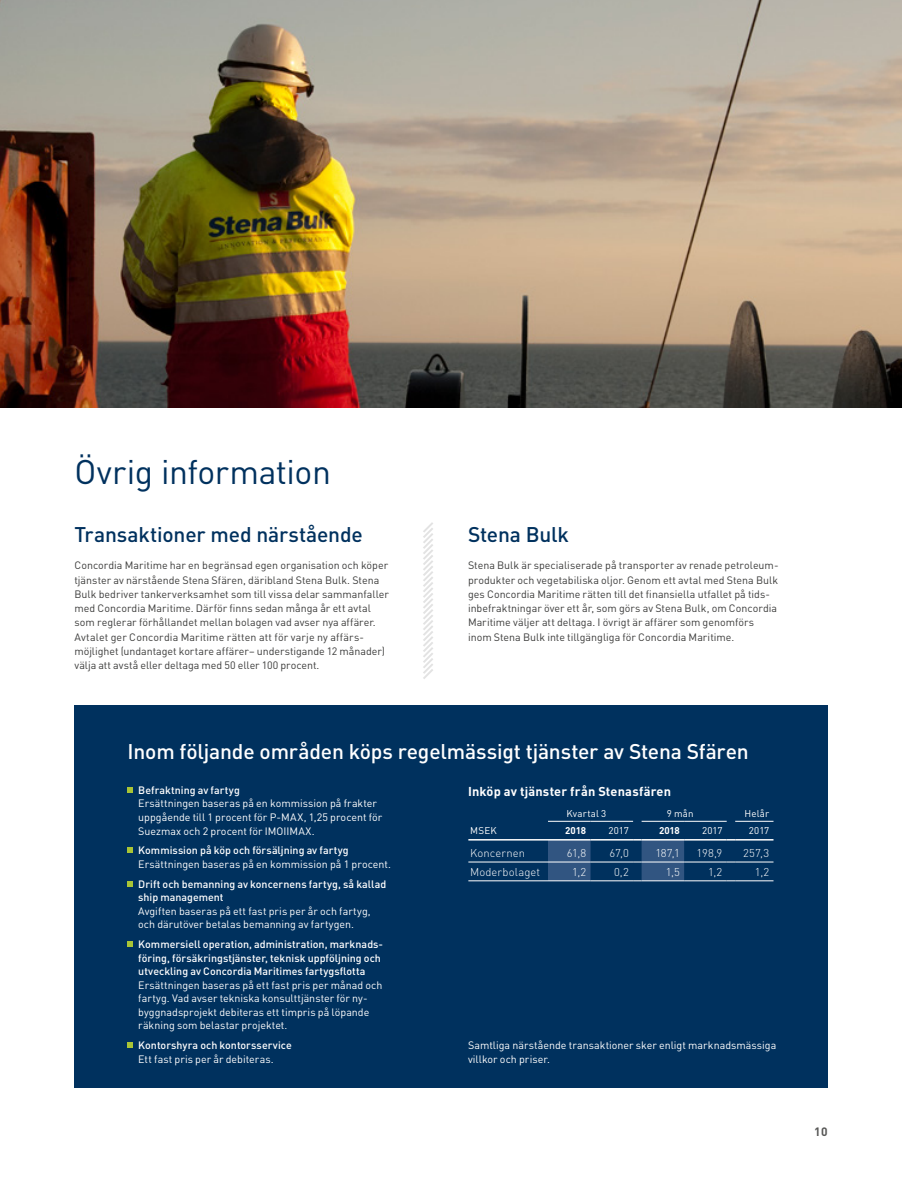
<style>
.page{position:relative;width:902px;height:1191px;background:#fff}
.page>*{position:absolute;margin:0;border:0;box-sizing:border-box;transform-origin:0 0}
.t1{font:33.75px "DINOT";letter-spacing:-.015em;color:#00315e}
.t2{font:500 21px "DINOT";letter-spacing:-.01em;color:#fff}
.t3{font:500 21px "DINOT";letter-spacing:-.01em;color:#00315e}
.t4{font:700 12.75px "DINOT";letter-spacing:.015em;color:#fff}
.t5{font:700 12px "DINOT";color:#575756}
.t6{font:300 11.25px "DINOT";letter-spacing:.01em;color:#fff}
.t7{font:10.65px/14.2px "DINOT";color:#3c3c3b}
.t8{font:10.65px/13.5px "DINOT";color:#fff}
.t9{font:500 10.65px/13.5px "DINOT";color:#fff}
.t10{font:9.75px "DINOT";letter-spacing:.015em;color:#fff}
.t11{font:700 9.75px "DINOT";letter-spacing:-.01em;color:#fff}
</style>
<div class="page">
<img style="left:0;top:0;width:901px;height:407px">
<div style="left:74px;top:705px;width:753px;height:382px;background:#00315e"></div>
<svg style="left:128px;top:787px;width:5px;height:5px"></svg>
<svg style="left:128px;top:847px;width:5px;height:6px"></svg>
<svg style="left:128px;top:881px;width:5px;height:5px"></svg>
<svg style="left:128px;top:941px;width:5px;height:5px"></svg>
<svg style="left:128px;top:1042px;width:5px;height:5px"></svg>
<svg style="left:423px;top:522px;width:10px;height:157px"></svg>
<hr style="left:468px;top:839px;width:80px;height:1px;background:#fff">
<hr style="left:684px;top:839px;width:42px;height:1px;background:#fff">
<hr style="left:735px;top:839px;width:38px;height:1px;background:#fff">
<hr style="left:468px;top:861px;width:80px;height:1px;background:#fff">
<hr style="left:684px;top:861px;width:42px;height:1px;background:#fff">
<hr style="left:735px;top:861px;width:38px;height:1px;background:#fff">
<hr style="left:468px;top:880px;width:80px;height:1px;background:#fff">
<svg style="left:548px;top:839px;width:136px;height:42px"></svg>
<hr style="left:641px;top:880px;width:43px;height:1px;background:#fff">
<hr style="left:684px;top:880px;width:42px;height:1px;background:#fff">
<hr style="left:735px;top:880px;width:38px;height:1px;background:#fff">
<hr style="left:548px;top:821px;width:42px;height:1px;background:#fff">
<hr style="left:590px;top:821px;width:43px;height:1px;background:#fff">
<hr style="left:641px;top:821px;width:43px;height:1px;background:#fff">
<hr style="left:684px;top:821px;width:42px;height:1px;background:#fff">
<hr style="left:735px;top:821px;width:38px;height:1px;background:#fff">
<h1 class="t1" style="left:74px;top:449px;width:258px">Övrig information</h1>
<h2 class="t3" style="left:74px;top:520px;width:290px">Transaktioner med närstående</h2>
<p class="t7" style="left:74px;top:558px;width:316px">Concordia Maritime har en begränsad egen organisation och köper tjänster av närstående Stena Sfären, däribland Stena Bulk. Stena Bulk bedriver tankerverksamhet som till vissa delar sammanfaller med Concordia Maritime. Därför finns sedan många år ett avtal som reglerar förhållandet mellan bolagen vad avser nya affärer.<br>Avtalet ger Concordia Maritime rätten att för varje ny affärs&shy;möjlighet (undantaget kortare affärer– understigande 12 månader) välja att avstå eller deltaga med 50 eller 100 procent.</p>
<h2 class="t3" style="left:468px;top:520px;width:102px">Stena Bulk</h2>
<p class="t7" style="left:468px;top:558px;width:312px">Stena Bulk är specialiserade på transporter av renade petroleum&shy;produkter och vegetabiliska oljor. Genom ett avtal med Stena Bulk ges Concordia Maritime rätten till det finansiella utfallet på tids&shy;inbefraktningar över ett år, som görs av Stena Bulk, om Concordia Maritime väljer att deltaga. I övrigt är affärer som genomförs inom Stena Bulk inte tillgängliga för Concordia Maritime.</p>
<h2 class="t2" style="left:128px;top:737px;width:622px">Inom följande områden köps regelmässigt tjänster av Stena Sfären</h2>
<p class="t9" style="left:138px;top:783px;width:103px">Befraktning av fartyg</p>
<p class="t8" style="left:138px;top:796px;width:245px">Ersättningen baseras på en kommission på frakter uppgående till 1 procent för P-MAX, 1,25 procent för<br>Suezmax och 2 procent för IMOIIMAX.</p>
<p class="t9" style="left:138px;top:843px;width:212px">Kommission på köp och försäljning av fartyg</p>
<p class="t8" style="left:138px;top:857px;width:254px">Ersättningen baseras på en kommission på 1 procent.</p>
<p class="t9" style="left:138px;top:876px;width:249px">Drift och bemanning av koncernens fartyg, så kallad ship management</p>
<p class="t8" style="left:138px;top:903px;width:234px">Avgiften baseras på ett fast pris per år och fartyg, och därutöver betalas bemanning av fartygen.</p>
<p class="t9" style="left:138px;top:937px;width:245px;text-align:justify">Kommersiell operation, administration, marknads&shy;föring, försäkringstjänster, teknisk uppföljning och utveckling av Concordia Maritimes fartygsflotta</p>
<p class="t8" style="left:138px;top:977px;width:245px">Ersättningen baseras på ett fast pris per månad och fartyg. Vad avser tekniska konsulttjänster för ny-- byggnadsprojekt debiteras ett timpris på löpande räkning som belastar projektet.</p>
<p class="t9" style="left:138px;top:1038px;width:155px">Kontorshyra och kontorsservice</p>
<p class="t8" style="left:138px;top:1051px;width:137px">Ett fast pris per år debiteras.</p>
<p class="t4" style="left:468px;top:782px;width:204px">Inköp av tjänster från Stenasfären</p>
<p class="t10" style="left:566px;top:807px;width:41px">Kvartal 3</p>
<p class="t10" style="left:666px;top:807px;width:28px">9 mån</p>
<p class="t10" style="left:744px;top:807px;width:26px">Helår</p>
<p class="t10" style="left:470px;top:824px;width:28px">MSEK</p>
<p class="t11" style="left:565px;top:824px;width:23px">2018</p>
<p class="t10" style="left:608px;top:824px;width:22px">2017</p>
<p class="t11" style="left:659px;top:824px;width:22px">2018</p>
<p class="t10" style="left:702px;top:824px;width:22px">2017</p>
<p class="t10" style="left:748px;top:824px;width:22px">2017</p>
<p class="t6" style="left:470px;top:845px;width:56px">Koncernen</p>
<p class="t6" style="left:567px;top:845px;width:21px">61,8</p>
<p class="t6" style="left:609px;top:845px;width:21px">67,0</p>
<p class="t6" style="left:655px;top:845px;width:26px">187,1</p>
<p class="t6" style="left:696px;top:845px;width:27px">198,9</p>
<p class="t6" style="left:743px;top:845px;width:27px">257,3</p>
<p class="t6" style="left:470px;top:864px;width:71px">Moderbolaget</p>
<p class="t6" style="left:572px;top:864px;width:16px">1,2</p>
<p class="t6" style="left:614px;top:864px;width:16px">0,2</p>
<p class="t6" style="left:665px;top:864px;width:16px">1,5</p>
<p class="t6" style="left:708px;top:864px;width:16px">1,2</p>
<p class="t6" style="left:754px;top:864px;width:16px">1,2</p>
<p class="t8" style="left:468px;top:1037px;width:310px;line-height:14.2px">Samtliga närstående transaktioner sker enligt marknadsmässiga villkor och priser.</p>
<p class="t5" style="left:814px;top:1123px;width:15px">10</p>
</div>
